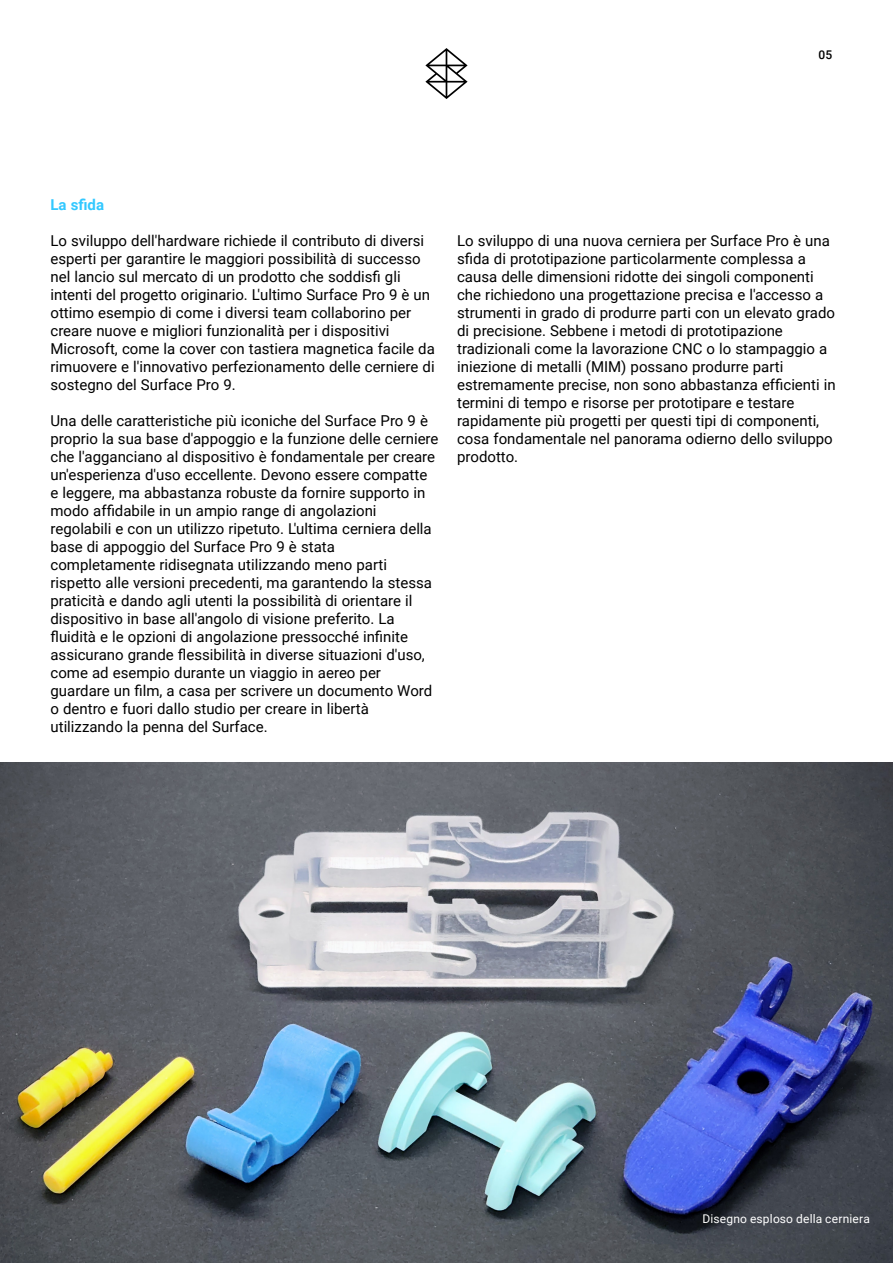
<style>
.page{position:relative;width:893px;height:1263px;background:#fff}
.page>*{position:absolute;margin:0;border:0;box-sizing:border-box;transform-origin:0 0}
.t1{font:15px/18px "Roboto";color:#000}
.t2{font:700 15px "Roboto";color:#32c8ff}
.t3{font:12px "Roboto";letter-spacing:.015em;color:#fff}
.t4{font:500 12px "Roboto";color:#000}
</style>
<div class="page">
<svg style="left:425px;top:48px;width:43px;height:51px"></svg>
<img style="left:0;top:762px;width:893px;height:501px">
<p class="t4" style="left:818px;top:47px;width:16px">05</p>
<p class="t2" style="left:50px;top:194px;width:55px">La sfida</p>
<p class="t1" style="left:50px;top:231px;width:386px">Lo sviluppo dell'hardware richiede il contributo di diversi esperti per garantire le maggiori possibilità di successo nel lancio sul mercato di un prodotto che soddisfi gli intenti del progetto originario. L'ultimo Surface Pro 9 è un ottimo esempio di come i diversi team collaborino per creare nuove e migliori funzionalità per i dispositivi Microsoft, come la cover con tastiera magnetica facile da rimuovere e l'innovativo perfezionamento delle cerniere di sostegno del Surface Pro 9.</p>
<p class="t1" style="left:50px;top:411px;width:390px">Una delle caratteristiche più iconiche del Surface Pro 9 è proprio la sua base d'appoggio e la funzione delle cerniere che l'agganciano al dispositivo è fondamentale per creare un'esperienza d'uso eccellente. Devono essere compatte e leggere, ma abbastanza robuste da fornire supporto in modo affidabile in un ampio range di angolazioni regolabili e con un utilizzo ripetuto. L'ultima cerniera della base di appoggio del Surface Pro 9 è stata completamente ridisegnata utilizzando meno parti rispetto alle versioni precedenti, ma garantendo la stessa praticità e dando agli utenti la possibilità di orientare il dispositivo in base all'angolo di visione preferito. La fluidità e le opzioni di angolazione pressocché infinite assicurano grande flessibilità in diverse situazioni d'uso, come ad esempio durante un viaggio in aereo per guardare un film, a casa per scrivere un documento Word o dentro e fuori dallo studio per creare in libertà utilizzando la penna del Surface.</p>
<p class="t1" style="left:457px;top:231px;width:380px">Lo sviluppo di una nuova cerniera per Surface Pro è una sfida di prototipazione particolarmente complessa a causa delle dimensioni ridotte dei singoli componenti che richiedono una progettazione precisa e l'accesso a strumenti in grado di produrre parti con un elevato grado di precisione. Sebbene i metodi di prototipazione tradizionali come la lavorazione CNC o lo stampaggio a iniezione di metalli (MIM) possano produrre parti estremamente precise, non sono abbastanza efficienti in termini di tempo e risorse per prototipare e testare rapidamente più progetti per questi tipi di componenti, cosa fondamentale nel panorama odierno dello sviluppo prodotto.</p>
<p class="t3" style="left:702px;top:1210px;width:169px">Disegno esploso della cerniera</p>
</div>
